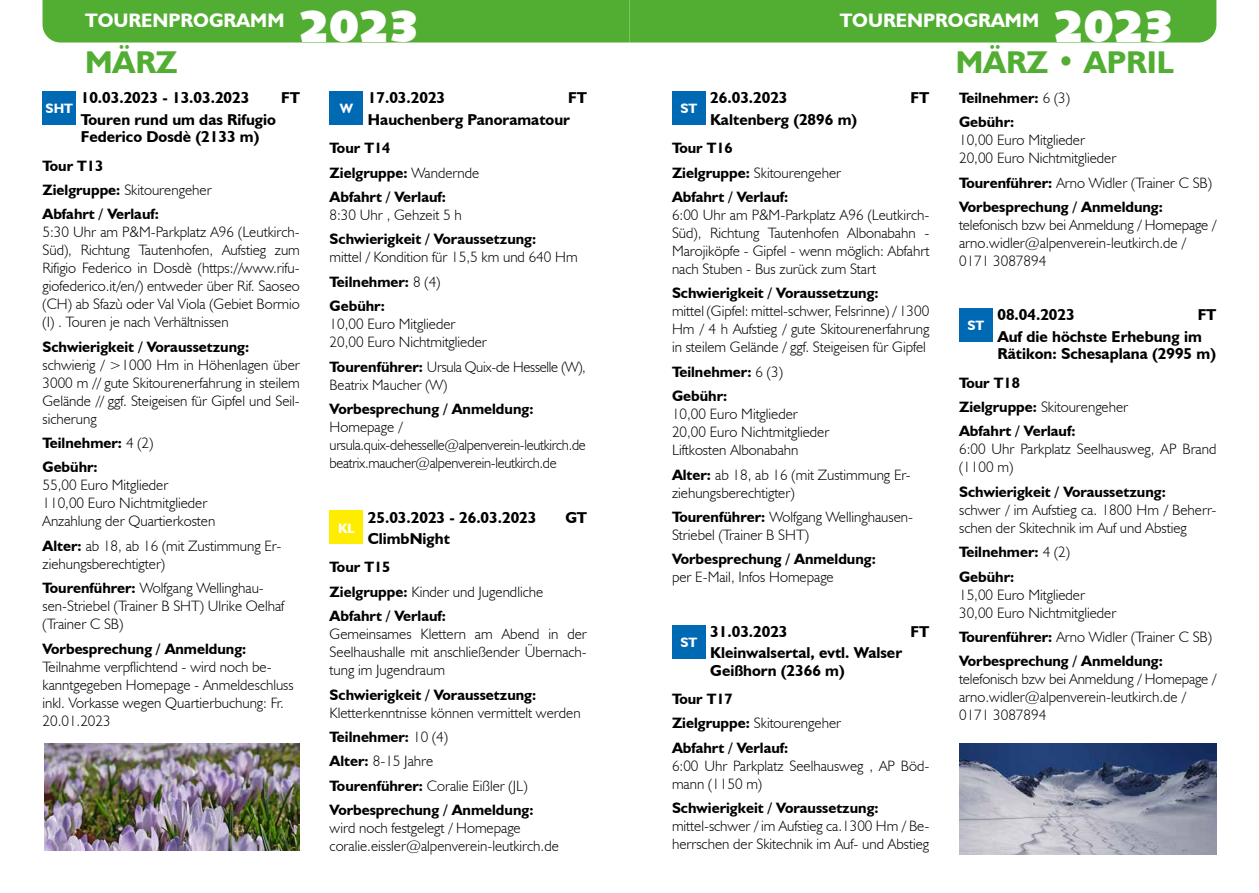
<style>
.page{position:relative;width:1259px;height:893px;background:#fff}
.page>*{position:absolute;margin:0;border:0;box-sizing:border-box;transform-origin:0 0}
.t1{font:45px "Humanist 531 BT Ultra Black A";color:#fff}
.t2{font:700 31.5px "Humanist 521 BT";color:#52ae32}
.t3{font:700 19.5px "Humanist 521 BT";color:#fff}
.t4{font:700 15.75px/17.2px "Humanist 521 BT";color:#000}
.t5{font:300 15px/18px "Humanist 521 BT";color:#000}
.t6{font:700 15px/24.3px "Humanist 521 BT";color:#000}
.t7{font:300 15px/18px "Humanist 521 BT";letter-spacing:-.02em;color:#000}
.t8{font:700 13.5px "Humanist 521 BT";color:#fff}
.s1{font-weight:300}
.s2{font-weight:700}
</style>
<div class="page">
<div style="left:43px;top:0;width:1173px;height:43px;background:#52ae32"></div>
<div style="left:43px;top:91px;width:33px;height:34px;background:#0069b4"></div>
<div style="left:330px;top:91px;width:33px;height:34px;background:#0069b4"></div>
<div style="left:330px;top:511px;width:33px;height:33px;background:#ffed00"></div>
<div style="left:672px;top:91px;width:33px;height:34px;background:#0069b4"></div>
<div style="left:672px;top:625px;width:33px;height:33px;background:#0069b4"></div>
<div style="left:959px;top:308px;width:33px;height:34px;background:#0069b4"></div>
<img style="left:44px;top:744px;width:256px;height:106px">
<img style="left:959px;top:744px;width:257px;height:111px">
<h3 class="t3" style="left:85px;top:8px;width:201px">TOURENPROGRAMM</h3>
<h1 class="t1" style="left:299px;top:-3px;width:122px">2023</h1>
<h3 class="t3" style="left:839px;top:8px;width:201px">TOURENPROGRAMM</h3>
<h1 class="t1" style="left:1053px;top:-3px;width:122px">2023</h1>
<h2 class="t2" style="left:85px;top:42px;width:94px">MÄRZ</h2>
<h2 class="t2" style="left:955px;top:42px;width:220px">MÄRZ • APRIL</h2>
<p class="t4" style="left:81px;top:89px;width:170px">10.03.2023 - 13.03.2023</p>
<p class="t4" style="left:281px;top:89px;width:20px">FT</p>
<p class="t4" style="left:81px;top:111px;width:197px">Touren rund um das Rifugio<br>Federico Dosdè (2133 m)</p>
<p class="t8" style="left:46px;top:100px;width:29px">SHT</p>
<p class="t6" style="left:43px;top:153px;width:171px">Tour T13<br>Zielgruppe: <span class="s1">Skitourengeher<br></span>Abfahrt / Verlauf:</p>
<p class="t5" style="left:43px;top:223px;width:259px;text-align:justify">5:30 Uhr am P&amp;M-Parkplatz A96 (Leutkirch-Süd), Richtung Tautenhofen, Aufstieg zum Rifigio Federico in Dosdè (https://www.rifu&shy;giofederico.it/en/) entweder über Rif. Saoseo (CH) ab Sfazù oder Val Viola (Gebiet Bormio (I) . Touren je nach Verhältnissen</p>
<p class="t6" style="left:43px;top:334px;width:208px">Schwierigkeit / Voraussetzung:</p>
<p class="t5" style="left:43px;top:355px;width:259px;text-align:justify">schwierig / &gt;1000 Hm in Höhenlagen über 3000 m // gute Skitourenerfahrung in steilem Gelände // ggf. Steigeisen für Gipfel und Seil&shy;sicherung</p>
<p class="t6" style="left:43px;top:430px;width:112px">Teilnehmer: <span class="s1">4 (2)<br></span>Gebühr:</p>
<p class="t5" style="left:43px;top:476px;width:174px">55,00 Euro Mitglieder<br>110,00 Euro Nichtmitglieder<br>Anzahlung der Quartierkosten</p>
<p class="t5" style="left:43px;top:536px;width:240px"><span class="s2">Alter:</span> ab 18, ab 16 (mit Zustimmung Er&shy;ziehungsberechtigter)</p>
<p class="t5" style="left:43px;top:579px;width:243px"><span class="s2">Tourenführer:</span> Wolfgang Wellinghau&shy;sen-Striebel (Trainer B SHT) Ulrike Oelhaf (Trainer C SB)</p>
<p class="t6" style="left:43px;top:636px;width:205px">Vorbesprechung / Anmeldung:</p>
<p class="t5" style="left:43px;top:657px;width:253px">Teilnahme verpflichtend - wird noch be&shy;kanntgegeben Homepage - Anmeldeschluss inkl. Vorkasse wegen Quartierbuchung: Fr.<br>20.01.2023</p>
<p class="t4" style="left:368px;top:89px;width:79px">17.03.2023</p>
<p class="t4" style="left:368px;top:87px;width:220px;line-height:21.5px;text-indent:200px">FT<br>Hauchenberg Panoramatour</p>
<p class="t8" style="left:340px;top:100px;width:15px">W</p>
<p class="t6" style="left:330px;top:136px;width:151px">Tour T14<br>Zielgruppe: <span class="s1">Wandernde<br></span>Abfahrt / Verlauf:</p>
<p class="t5" style="left:330px;top:206px;width:134px">8:30 Uhr , Gehzeit 5 h</p>
<p class="t6" style="left:330px;top:227px;width:208px">Schwierigkeit / Voraussetzung:</p>
<p class="t5" style="left:330px;top:245px;width:250px;line-height:24.3px">mittel / Kondition für 15,5 km und 640 Hm<br><span class="s2">Teilnehmer:</span> 8 (4)<br><span class="s2">Gebühr:</span></p>
<p class="t5" style="left:330px;top:315px;width:159px">10,00 Euro Mitglieder<br>20,00 Euro Nichtmitglieder</p>
<p class="t7" style="left:330px;top:357px;width:258px"><span class="s2">Tourenführer:</span> Ursula Quix-de Hesselle (W),<br>Beatrix Maucher (W)</p>
<p class="t6" style="left:330px;top:396px;width:205px">Vorbesprechung / Anmeldung:</p>
<p class="t7" style="left:330px;top:418px;width:258px">Homepage / ursula.quix-dehesselle@alpenverein-leutkirch.de beatrix.maucher@alpenverein-leutkirch.de</p>
<p class="t4" style="left:368px;top:508px;width:170px">25.03.2023 - 26.03.2023</p>
<p class="t4" style="left:565px;top:508px;width:23px">GT</p>
<p class="t4" style="left:368px;top:530px;width:84px">ClimbNight</p>
<p class="t8" style="left:338px;top:519px;width:18px">KL</p>
<p class="t6" style="left:330px;top:555px;width:215px">Tour T15<br>Zielgruppe: <span class="s1">Kinder und Jugendliche<br></span>Abfahrt / Verlauf:</p>
<p class="t5" style="left:330px;top:625px;width:259px;text-align:justify">Gemeinsames Klettern am Abend in der Seelhaushalle mit anschließender Übernach&shy;tung im Jugendraum</p>
<p class="t6" style="left:330px;top:682px;width:208px">Schwierigkeit / Voraussetzung:</p>
<p class="t5" style="left:330px;top:700px;width:252px;line-height:24.5px">Kletterkenntnisse können vermittelt werden<br><span class="s2">Teilnehmer:</span> 10 (4)<br><span class="s2">Alter:</span> 8-15 Jahre<br><span class="s2">Tourenführer:</span> Coralie Eißler (JL)<br><span class="s2">Vorbesprechung / Anmeldung:</span></p>
<p class="t5" style="left:330px;top:819px;width:231px">wird noch festgelegt / Homepage coralie.eissler@alpenverein-leutkirch.de</p>
<p class="t4" style="left:710px;top:89px;width:79px">26.03.2023</p>
<p class="t4" style="left:910px;top:89px;width:20px">FT</p>
<p class="t4" style="left:710px;top:111px;width:148px">Kaltenberg (2896 m)</p>
<p class="t8" style="left:680px;top:100px;width:18px">ST</p>
<p class="t6" style="left:672px;top:136px;width:171px">Tour T16<br>Zielgruppe: <span class="s1">Skitourengeher<br></span>Abfahrt / Verlauf:</p>
<p class="t5" style="left:672px;top:206px;width:259px;text-align:justify">6:00 Uhr am P&amp;M-Parkplatz A96 (Leutkirch-Süd), Richtung Tautenhofen Albonabahn - Marojiköpfe - Gipfel - wenn möglich: Abfahrt nach Stuben - Bus zurück zum Start</p>
<p class="t6" style="left:672px;top:281px;width:208px">Schwierigkeit / Voraussetzung:</p>
<p class="t5" style="left:672px;top:302px;width:259px;text-align:justify">mittel (Gipfel: mittel-schwer, Felsrinne) / 1300<br>Hm / 4 h Aufstieg / gute Skitourenerfahrung in steilem Gelände / ggf. Steigeisen für Gipfel</p>
<p class="t6" style="left:672px;top:359px;width:112px">Teilnehmer: <span class="s1">6 (3)<br></span>Gebühr:</p>
<p class="t5" style="left:672px;top:405px;width:159px">10,00 Euro Mitglieder<br>20,00 Euro Nichtmitglieder<br>Liftkosten Albonabahn</p>
<p class="t5" style="left:672px;top:465px;width:240px"><span class="s2">Alter:</span> ab 18, ab 16 (mit Zustimmung Er&shy;ziehungsberechtigter)</p>
<p class="t5" style="left:672px;top:508px;width:242px"><span class="s2">Tourenführer:</span> Wolfgang Wellinghausen-<br>Striebel (Trainer B SHT)</p>
<p class="t6" style="left:672px;top:547px;width:205px">Vorbesprechung / Anmeldung:</p>
<p class="t5" style="left:672px;top:568px;width:163px">per E-Mail, Infos Homepage</p>
<p class="t8" style="left:680px;top:634px;width:18px">ST</p>
<p class="t4" style="left:710px;top:622px;width:79px">31.03.2023</p>
<p class="t4" style="left:910px;top:622px;width:20px">FT</p>
<p class="t4" style="left:710px;top:644px;width:193px">Kleinwalsertal, evtl. Walser<br>Geißhorn (2366 m)</p>
<p class="t6" style="left:672px;top:686px;width:171px">Tour T17<br>Zielgruppe: <span class="s1">Skitourengeher<br></span>Abfahrt / Verlauf:</p>
<p class="t5" style="left:672px;top:756px;width:259px">6:00 Uhr Parkplatz Seelhausweg , AP Böd&shy;mann (1150 m)</p>
<p class="t6" style="left:672px;top:795px;width:208px">Schwierigkeit / Voraussetzung:</p>
<p class="t5" style="left:672px;top:817px;width:259px">mittel-schwer / im Aufstieg ca.1300 Hm / Be&shy;herrschen der Skitechnik im Auf- und Abstieg</p>
<p class="t6" style="left:959px;top:85px;width:112px">Teilnehmer: <span class="s1">6 (3)<br></span>Gebühr:</p>
<p class="t5" style="left:959px;top:131px;width:159px">10,00 Euro Mitglieder<br>20,00 Euro Nichtmitglieder</p>
<p class="t6" style="left:959px;top:170px;width:254px">Tourenführer: <span class="s1">Arno Widler (Trainer C SB)<br></span>Vorbesprechung / Anmeldung:</p>
<p class="t5" style="left:959px;top:216px;width:258px">telefonisch bzw bei Anmeldung / Homepage / arno.widler@alpenverein-leutkirch.de /<br>0171 3087894</p>
<p class="t8" style="left:967px;top:317px;width:18px">ST</p>
<p class="t4" style="left:997px;top:306px;width:79px">08.04.2023</p>
<p class="t4" style="left:997px;top:304px;width:220px;line-height:21.5px;text-indent:200px">FT<br>Auf die höchste Erhebung im</p>
<p class="t4" style="left:997px;top:345px;width:220px">Rätikon: Schesaplana (2995 m)</p>
<p class="t6" style="left:959px;top:370px;width:171px">Tour T18<br>Zielgruppe: <span class="s1">Skitourengeher<br></span>Abfahrt / Verlauf:</p>
<p class="t5" style="left:959px;top:440px;width:259px">6:00 Uhr Parkplatz Seelhausweg, AP Brand (1100 m)</p>
<p class="t6" style="left:959px;top:479px;width:208px">Schwierigkeit / Voraussetzung:</p>
<p class="t5" style="left:959px;top:500px;width:259px">schwer / im Aufstieg ca. 1800 Hm / Beherr&shy;schen der Skitechnik im Auf und Abstieg</p>
<p class="t6" style="left:959px;top:539px;width:112px">Teilnehmer: <span class="s1">4 (2)<br></span>Gebühr:</p>
<p class="t5" style="left:959px;top:585px;width:159px">15,00 Euro Mitglieder<br>30,00 Euro Nichtmitglieder</p>
<p class="t6" style="left:959px;top:624px;width:254px">Tourenführer: <span class="s1">Arno Widler (Trainer C SB)<br></span>Vorbesprechung / Anmeldung:</p>
<p class="t5" style="left:959px;top:670px;width:258px">telefonisch bzw bei Anmeldung / Homepage / arno.widler@alpenverein-leutkirch.de /<br>0171 3087894</p>
</div>
